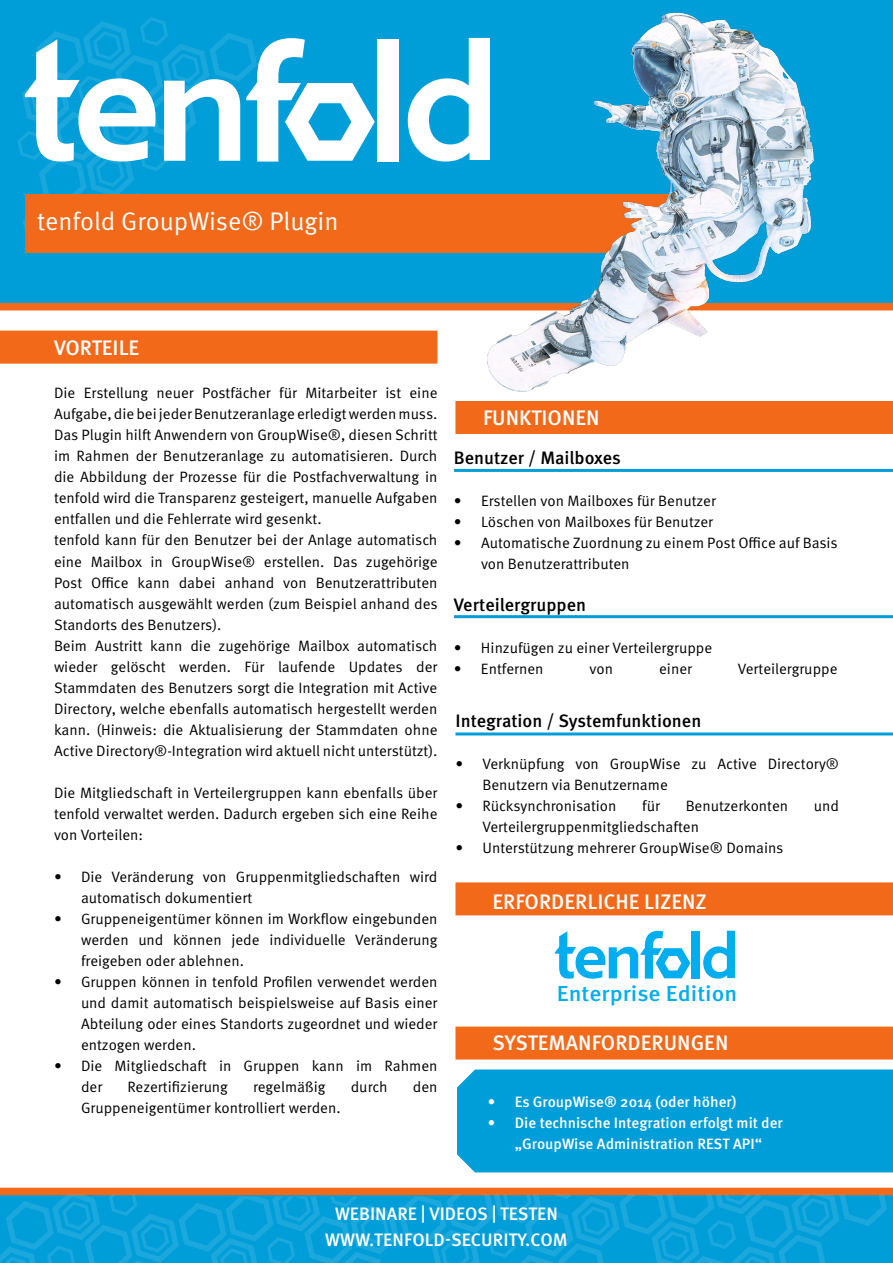
<style>
.page{position:relative;width:893px;height:1263px;background:#fff}
.page>*{position:absolute;margin:0;border:0;box-sizing:border-box;transform-origin:0 0}
.t1{font:25.5px "Meta Pro";color:#fff}
.t2{font:500 21.6px "Meta Pro";color:#00aeef;scale:1.07 1}
.t3{font:500 21px "Meta Pro";color:#fff}
.t4{font:500 18px "Meta Pro";color:#000}
.t5{font:500 18px/25.5px "Meta Pro";color:#fff}
.t6{font:15px/21px "Meta Pro";color:#000}
.t7{font:500 15px/21px "Meta Pro";color:#fff;text-align:center}
</style>
<div class="page">
<div style="left:0;top:0;width:893px;height:302px;background:#009ed9"></div>
<div style="left:25px;top:194px;width:706px;height:59px;background:#f3691a"></div>
<div style="left:0;top:303px;width:893px;height:7px;background:#f3691a"></div>
<hr style="left:454px;top:469px;width:439px;height:3px;background:#009ed9">
<hr style="left:454px;top:615px;width:439px;height:3px;background:#009ed9">
<img style="left:480px;top:12px;width:391px;height:380px">
<div style="left:378px;top:39px;width:21px;height:123px;background:#fff"></div>
<svg style="left:408px;top:38px;width:82px;height:124px"></svg>
<svg style="left:17px;top:17px;width:358px;height:212px"></svg>
<svg style="left:0;top:1188px;width:893px;height:75px;background:#e16c27"></svg>
<svg style="left:0;top:1194px;width:887px;height:69px;background:#0ca0d6"></svg>
<div style="left:0;top:331px;width:437px;height:33px;background:#f3691a"></div>
<div style="left:457px;top:1069px;width:436px;height:103px;background:#009ed9"></div>
<div style="left:455px;top:1026px;width:438px;height:33px;background:#f3691a"></div>
<div style="left:455px;top:882px;width:438px;height:33px;background:#f3691a"></div>
<div style="left:691px;top:931px;width:9px;height:48px;background:#00aeef"></div>
<svg style="left:703px;top:931px;width:32px;height:48px"></svg>
<svg style="left:555px;top:931px;width:135px;height:48px"></svg>
<div style="left:455px;top:401px;width:438px;height:33px;background:#f3691a"></div>
<hr style="left:455px;top:732px;width:438px;height:3px;background:#009ed9">
<h1 class="t1" style="left:37px;top:205px;width:303px">tenfold GroupWise® Plugin</h1>
<h3 class="t3" style="left:54px;top:334px;width:87px">VORTEILE</h3>
<p class="t6" style="left:54px;top:383px;width:385px">Die Erstellung neuer Postfächer für Mitarbeiter ist eine Aufgabe, die bei jeder Benutzeranlage erledigt werden muss.<br>Das Plugin hilft Anwendern von GroupWise®, diesen Schritt im Rahmen der Benutzeranlage zu automatisieren. Durch die Abbildung der Prozesse für die Postfachverwaltung in tenfold wird die Transparenz gesteigert, manuelle Aufgaben entfallen und die Fehlerrate wird gesenkt.<br>tenfold kann für den Benutzer bei der Anlage automatisch eine Mailbox in GroupWise® erstellen. Das zugehörige Post Office kann dabei anhand von Benutzerattributen automatisch ausgewählt werden (zum Beispiel anhand des Standorts des Benutzers).<br>Beim Austritt kann die zugehörige Mailbox automatisch wieder gelöscht werden. Für laufende Updates der Stammdaten des Benutzers sorgt die Integration mit Active Directory, welche ebenfalls automatisch hergestellt werden kann. (Hinweis: die Aktualisierung der Stammdaten ohne Active Directory®-Integration wird aktuell nicht unterstützt).</p>
<p class="t6" style="left:54px;top:782px;width:385px;text-align:justify">Die Mitgliedschaft in Verteilergruppen kann ebenfalls über tenfold verwaltet werden. Dadurch ergeben sich eine Reihe von Vorteilen:</p>
<p class="t6" style="left:81px;top:866px;width:358px;text-indent:-27px">• Die Veränderung von Gruppenmitgliedschaften wird automatisch dokumentiert</p>
<p class="t6" style="left:81px;top:908px;width:358px;text-align:justify;text-indent:-27px">• Gruppeneigentümer können im Workflow eingebunden werden und können jede individuelle Veränderung freigeben oder ablehnen.</p>
<p class="t6" style="left:81px;top:971px;width:358px;text-align:justify;text-indent:-27px">• Gruppen können in tenfold Profilen verwendet werden und damit automatisch beispielsweise auf Basis einer Abteilung oder eines Standorts zugeordnet und wieder entzogen werden.</p>
<p class="t6" style="left:81px;top:1055px;width:358px;text-indent:-27px">• Die Mitgliedschaft in Gruppen kann im Rahmen der</p>
<p class="t6" style="left:127px;top:1076px;width:102px">Rezertifizierung</p>
<p class="t6" style="left:253px;top:1076px;width:74px">regelmäßig</p>
<p class="t6" style="left:351px;top:1076px;width:38px">durch</p>
<p class="t6" style="left:413px;top:1076px;width:26px">den</p>
<p class="t6" style="left:81px;top:1097px;width:261px">Gruppeneigentümer kontrolliert werden.</p>
<h3 class="t3" style="left:483px;top:405px;width:118px">FUNKTIONEN</h3>
<p class="t4" style="left:454px;top:446px;width:168px">Benutzer / Mailboxes</p>
<p class="t6" style="left:454px;top:491px;width:263px">• Erstellen von Mailboxes für Benutzer</p>
<p class="t6" style="left:454px;top:512px;width:261px">• Löschen von Mailboxes für Benutzer</p>
<p class="t6" style="left:481px;top:533px;width:358px;text-indent:-27px">• Automatische Zuordnung zu einem Post Office auf Basis von Benutzerattributen</p>
<p class="t4" style="left:454px;top:593px;width:134px">Verteilergruppen</p>
<p class="t6" style="left:454px;top:638px;width:260px">• Hinzufügen zu einer Verteilergruppe</p>
<p class="t6" style="left:454px;top:659px;width:91px">• Entfernen</p>
<p class="t6" style="left:589px;top:659px;width:25px">von</p>
<p class="t6" style="left:659px;top:659px;width:34px">einer</p>
<p class="t6" style="left:738px;top:659px;width:101px">Verteilergruppe</p>
<p class="t4" style="left:455px;top:709px;width:247px">Integration / Systemfunktionen</p>
<p class="t6" style="left:482px;top:754px;width:358px;text-indent:-27px">• Verknüpfung von GroupWise zu Active Directory®<br>Benutzern via Benutzername</p>
<p class="t6" style="left:455px;top:796px;width:163px">• Rücksynchronisation</p>
<p class="t6" style="left:642px;top:796px;width:19px">für</p>
<p class="t6" style="left:686px;top:796px;width:104px">Benutzerkonten</p>
<p class="t6" style="left:814px;top:796px;width:27px">und</p>
<p class="t6" style="left:482px;top:817px;width:218px">Verteilergruppenmitgliedschaften</p>
<p class="t6" style="left:455px;top:838px;width:330px">• Unterstützung mehrerer GroupWise® Domains</p>
<h3 class="t3" style="left:492px;top:888px;width:216px">ERFORDERLICHE LIZENZ</h3>
<h2 class="t2" style="left:557px;top:979px;width:170px">Enterprise Edition</h2>
<h3 class="t3" style="left:492px;top:1029px;width:237px">SYSTEMANFORDERUNGEN</h3>
<p class="t7" style="left:488px;top:1091px;width:250px">• Es GroupWise® 2014 (oder höher)</p>
<p class="t7" style="left:488px;top:1112px;width:297px">• Die technische Integration erfolgt mit der „GroupWise Administration REST API“</p>
<p class="t5" style="left:325px;top:1202px;width:234px;text-indent:10px">WEBINARE | VIDEOS | TESTEN www</p>
<p class="t5" style="left:369px;top:1227px;width:17px">.tenfold</p>
<p class="t5" style="left:445px;top:1227px;width:46px">-securit</p>
<p class="t5" style="left:517px;top:1227px;width:37px">y.com</p>
</div>
